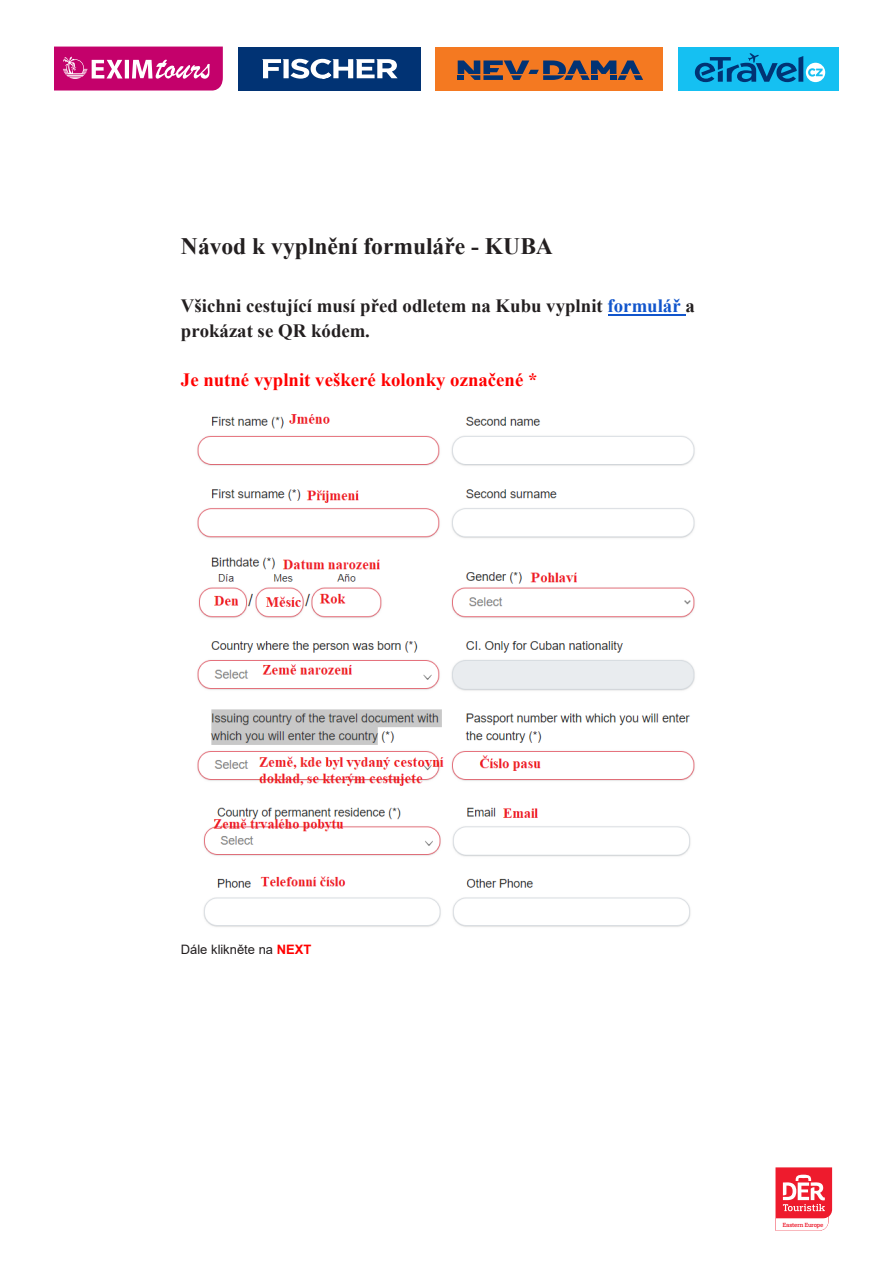
<style>
.page{position:relative;width:893px;height:1263px;background:#fff}
.page>*{position:absolute;margin:0;border:0;box-sizing:border-box;transform-origin:0 0}
.t1{font:700 23.55px "Times New Roman";color:#231f20}
.t2{font:700 18.75px/24.9px "Times New Roman";color:#231f20}
.t3{font:700 18.75px "Times New Roman";color:#f00}
.t4{font:13.05px "Arial";color:#231f20}
.t5{font:600 6.15px "Prelo Slab";letter-spacing:-.02em;color:#ed1d2e}
.s1{color:#15c}
.s2{font-weight:700;color:#f00}
</style>
<div class="page">
<svg style="left:775px;top:1167px;width:57px;height:64px"></svg>
<div style="left:435px;top:47px;width:227px;height:44px;background:#f47921"></div>
<svg style="left:458px;top:61px;width:185px;height:19px"></svg>
<div style="left:678px;top:47px;width:160px;height:44px;background:#15c0f2"></div>
<svg style="left:695px;top:53px;width:130px;height:29px"></svg>
<div style="left:238px;top:47px;width:182px;height:44px;background:#013374"></div>
<svg style="left:262px;top:59px;width:136px;height:20px"></svg>
<svg style="left:54px;top:47px;width:169px;height:44px;background:#ce2d84"></svg>
<hr style="left:608px;top:314px;width:77px;height:2px;background:#15c">
<img style="left:197px;top:414px;width:498px;height:372px">
<img style="left:203px;top:807px;width:488px;height:120px">
<p class="t1" style="left:181px;top:229px;width:373px">Návod k vyplnění formuláře - KUBA</p>
<p class="t2" style="left:181px;top:293px;width:515px">Všichni cestující musí před odletem na Kubu vyplnit <span class="s1">formulář</span> a prokázat se QR kódem.</p>
<p class="t3" style="left:181px;top:367px;width:358px">Je nutné vyplnit veškeré kolonky označené *</p>
<p class="t4" style="left:181px;top:940px;width:132px">Dále klikněte na <span class="s2">NEXT</span></p>
<p class="t5" style="left:783px;top:1221px;width:42px">Eastern Europe</p>
</div>
